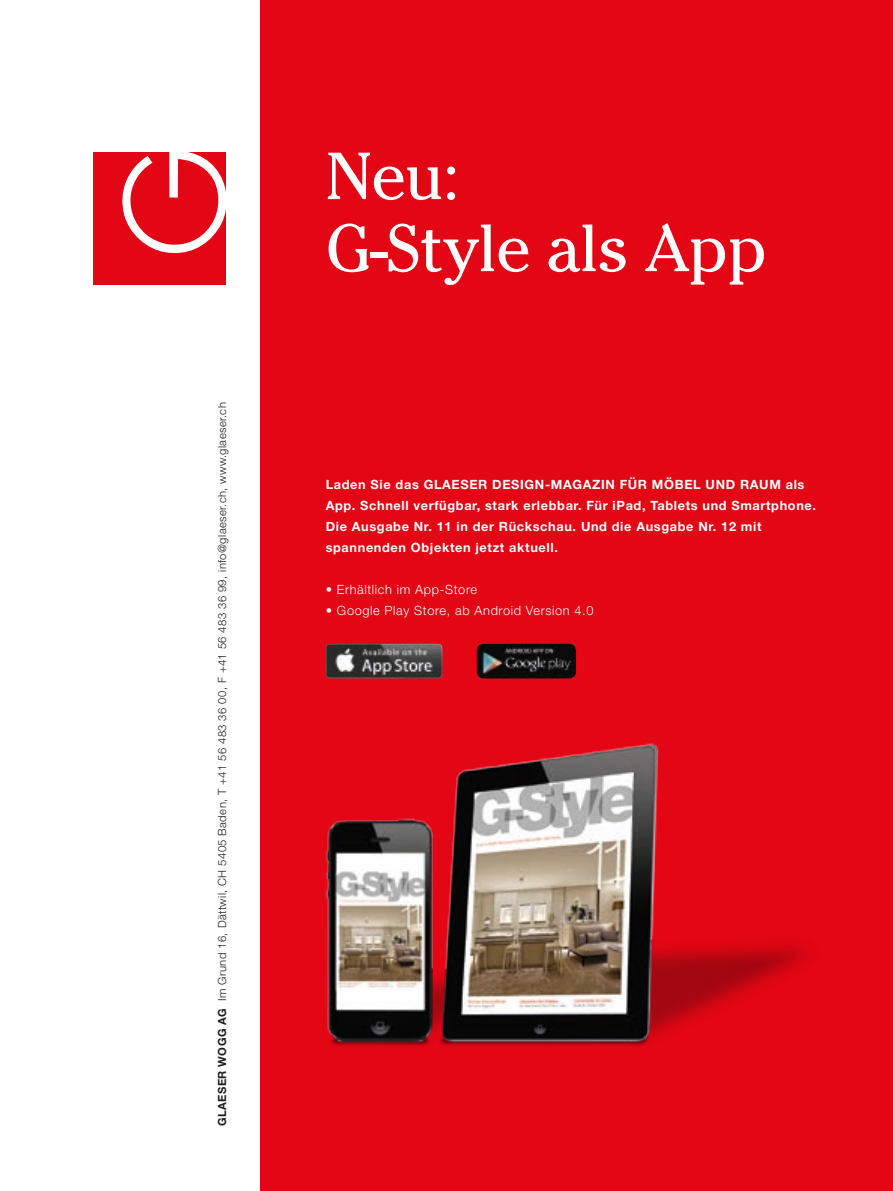
<style>
.page{position:relative;width:893px;height:1191px;background:#fff}
.page>*{position:absolute;margin:0;border:0;box-sizing:border-box;transform-origin:0 0}
.t1{font:66px/72px "Cheltenham Std";letter-spacing:-.01em;color:#fff}
.t2{font:700 12.75px/21px "Helvetica Neue";letter-spacing:.05em;color:#fff}
.t3{font:300 12.75px "Helvetica Neue";letter-spacing:.05em;color:#fff}
.t4{font:300 11.25px "Helvetica Neue";letter-spacing:.035em;color:#1d1d1b}
.s1{font-weight:700}
</style>
<div class="page">
<div style="left:94px;top:152px;width:132px;height:133px;background:#e30614"></div>
<svg style="left:122px;top:152px;width:104px;height:102px"></svg>
<div style="left:260px;top:0;width:633px;height:1191px;background:#e30614"></div>
<img style="left:326px;top:678px;width:481px;height:368px">
<img style="left:326px;top:644px;width:116px;height:34px">
<img style="left:477px;top:644px;width:99px;height:34px">
<p class="t4" style="left:215px;top:1125px;width:725px;rotate:-90deg"><span class="s1">GLAESER WOGG AG</span> Im Grund 16, Dättwil, CH 5405 Baden, T +41 56 483 36 00, F +41 56 483 36 99, info@glaeser.ch, www.glaeser.ch</p>
<h1 class="t1" style="left:326px;top:141px;width:442px">Neu:<br>G-Style als App</h1>
<p class="t2" style="left:326px;top:473px;width:492px">Laden Sie das GLAESER DESIGN-MAGAZIN FÜR MÖBEL UND RAUM als App. Schnell verfügbar, stark erlebbar. Für iPad, Tablets und Smartphone.<br>Die Ausgabe Nr. 11 in der Rückschau. Und die Ausgabe Nr. 12 mit spannenden Objekten jetzt aktuell.</p>
<p class="t3" style="left:326px;top:581px;width:153px">• Erhältlich im App-Store</p>
<p class="t3" style="left:326px;top:602px;width:269px">• Google Play Store, ab Android Version 4.0</p>
</div>
